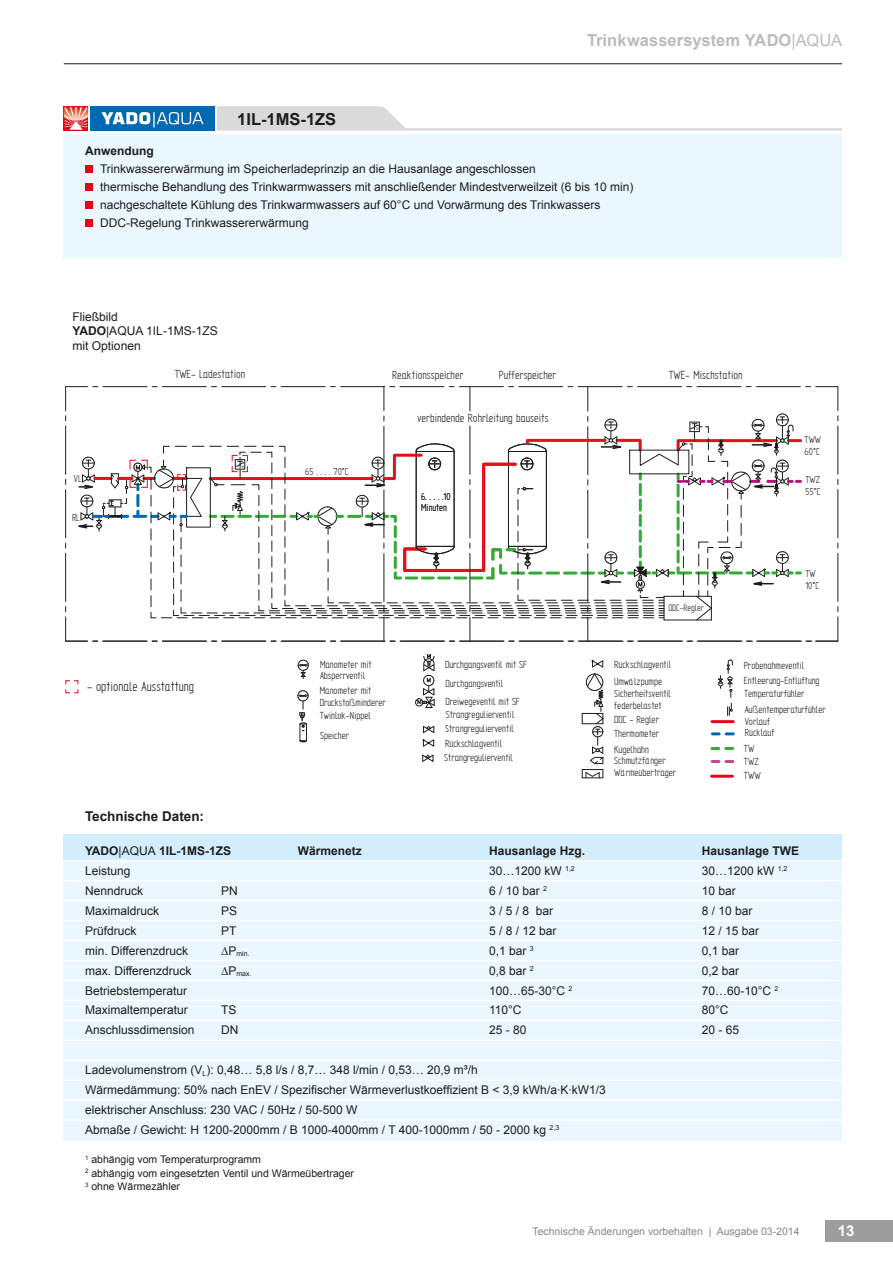
<style>
.page{position:relative;width:893px;height:1263px;background:#fff}
.page>*{position:absolute;margin:0;border:0;box-sizing:border-box;transform-origin:0 0}
.t1{font:700 16.5px "Arial";letter-spacing:.005em;color:#bbb}
.t2{font:700 16.5px "Arial";color:#1d1d1b}
.t3{font:15.15px "Solid Edge ISO";color:#1d1d1b}
.t4{font:700 15px "Arial";color:#fff}
.t5{font:700 13.5px "Arial";color:#1d1d1b}
.t6{font:13.35px "Solid Edge ISO";color:#1d1d1b}
.t7{font:12.15px/14.5px "Arial";color:#1d1d1b}
.t8{font:12px/20px "Arial";color:#1d1d1b}
.t9{font:700 12px "Arial";color:#1d1d1b}
.t10{font:11.7px/11.7px "Solid Edge ISO";color:#1d1d1b}
.t11{font:11.4px/11.6px "Solid Edge ISO";color:#1d1d1b}
.t12{font:10.5px/13.5px "Arial";color:#1d1d1b}
.t13{font:10.5px "Arial";color:#878787}
.t14{font:10.5px "Solid Edge ISO";color:#1d1d1b}
.t15{font:7.05px "Arial";color:#1d1d1b}
.t16{font:5.1px "Solid Edge ISO";color:#1d1d1b}
.s1{font-weight:400}
.s2{font-weight:700}
</style>
<div class="page">
<div style="left:64px;top:834px;width:778px;height:27px;background:#d4edfc"></div>
<div style="left:64px;top:861px;width:778px;height:280px;background:#ebf7fe"></div>
<hr style="left:64px;top:860px;width:778px;height:1px;background:#fff">
<hr style="left:64px;top:880px;width:778px;height:1px;background:#fff">
<hr style="left:64px;top:900px;width:778px;height:1px;background:#fff">
<hr style="left:64px;top:920px;width:778px;height:1px;background:#fff">
<hr style="left:64px;top:940px;width:778px;height:1px;background:#fff">
<hr style="left:64px;top:960px;width:778px;height:1px;background:#fff">
<hr style="left:64px;top:980px;width:778px;height:1px;background:#fff">
<hr style="left:64px;top:1000px;width:778px;height:1px;background:#fff">
<hr style="left:64px;top:1020px;width:778px;height:1px;background:#fff">
<hr style="left:64px;top:1040px;width:778px;height:1px;background:#fff">
<hr style="left:64px;top:1060px;width:778px;height:1px;background:#fff">
<hr style="left:64px;top:1080px;width:778px;height:1px;background:#fff">
<hr style="left:64px;top:1100px;width:778px;height:1px;background:#fff">
<hr style="left:64px;top:1120px;width:778px;height:1px;background:#fff">
<svg style="left:217px;top:106px;width:625px;height:25px"></svg>
<div style="left:90px;top:106px;width:125px;height:25px;background:#0069b4"></div>
<svg style="left:101px;top:112px;width:102px;height:16px"></svg>
<div style="left:64px;top:106px;width:24px;height:25px;background:#e30614"></div>
<svg style="left:64px;top:107px;width:24px;height:23px"></svg>
<div style="left:64px;top:134px;width:778px;height:123px;background:#ebf7fe"></div>
<div style="left:85px;top:166px;width:8px;height:7px;background:#e30614"></div>
<div style="left:85px;top:184px;width:8px;height:7px;background:#e30614"></div>
<div style="left:85px;top:202px;width:8px;height:7px;background:#e30614"></div>
<div style="left:85px;top:220px;width:8px;height:7px;background:#e30614"></div>
<svg style="left:297px;top:690px;width:12px;height:52px"></svg>
<svg style="left:298px;top:660px;width:11px;height:19px"></svg>
<svg style="left:415px;top:653px;width:20px;height:55px"></svg>
<svg style="left:422px;top:755px;width:12px;height:7px"></svg>
<svg style="left:582px;top:660px;width:22px;height:118px"></svg>
<svg style="left:712px;top:732px;width:7px;height:3px"></svg>
<svg style="left:726px;top:732px;width:7px;height:3px"></svg>
<hr style="left:712px;top:720px;width:21px;height:3px;background:#e2071a">
<svg style="left:712px;top:747px;width:7px;height:3px"></svg>
<svg style="left:726px;top:747px;width:7px;height:3px"></svg>
<svg style="left:712px;top:760px;width:7px;height:3px"></svg>
<svg style="left:726px;top:760px;width:7px;height:3px"></svg>
<hr style="left:711px;top:775px;width:21px;height:3px;background:#e2071a">
<svg style="left:717px;top:659px;width:16px;height:56px"></svg>
<svg style="left:423px;top:726px;width:11px;height:7px"></svg>
<svg style="left:422px;top:739px;width:12px;height:8px"></svg>
<svg style="left:65px;top:680px;width:14px;height:13px"></svg>
<svg style="left:65px;top:386px;width:773px;height:256px"></svg>
<div style="left:825px;top:1220px;width:68px;height:22px;background:#9d9d9d"></div>
<hr style="left:64px;top:63px;width:778px;height:1px;background:#1d1d1b">
<h1 class="t2" style="left:237px;top:110px;width:101px">1IL-1MS-1ZS</h1>
<h1 class="t1" style="left:587px;top:31px;width:256px">Trinkwassersystem YADO<span class="s1">|AQUA</span></h1>
<p class="t9" style="left:85px;top:145px;width:70px">Anwendung</p>
<p class="t8" style="left:100px;top:160px;width:535px;line-height:18px">Trinkwassererwärmung im Speicherladeprinzip an die Hausanlage angeschlossen<br>thermische Behandlung des Trinkwarmwassers mit anschließender Mindestverweilzeit (6 bis 10 min) nachgeschaltete Kühlung des Trinkwarmwassers auf 60°C und Vorwärmung des Trinkwassers DDC-Regelung Trinkwassererwärmung</p>
<p class="t7" style="left:72px;top:309px;width:147px">Fließbild<br><span class="s2">YADO</span>|AQUA 1IL-1MS-1ZS mit Optionen</p>
<p class="t6" style="left:175px;top:368px;width:72px">TWE- Ladestation</p>
<p class="t6" style="left:669px;top:369px;width:75px">TWE- Mischstation</p>
<p class="t6" style="left:392px;top:369px;width:73px">Reaktionsspeicher</p>
<p class="t6" style="left:499px;top:369px;width:59px">Pufferspeicher</p>
<p class="t6" style="left:418px;top:411px;width:133px">verbindende Rohrleitung bauseits</p>
<p class="t11" style="left:74px;top:473px;width:9px">VL</p>
<p class="t11" style="left:72px;top:511px;width:9px">RL</p>
<p class="t16" style="left:241px;top:464px;width:4px">W</p>
<p class="t3" style="left:87px;top:679px;width:108px">- optionale Ausstattung</p>
<p class="t5" style="left:85px;top:809px;width:121px">Technische Daten:</p>
<p class="t11" style="left:305px;top:466px;width:45px">65....70°C</p>
<p class="t11" style="left:421px;top:490px;width:31px">6.....10<br>Minuten</p>
<p class="t10" style="left:320px;top:658px;width:53px">Manometer mit<br>Absperrventil</p>
<p class="t10" style="left:445px;top:658px;width:83px">Durchgangsventil mit SF</p>
<p class="t10" style="left:445px;top:678px;width:59px">Durchgangsventil</p>
<p class="t10" style="left:320px;top:685px;width:68px">Manometer mit<br>Druckstoßminderer</p>
<p class="t10" style="left:445px;top:695px;width:76px">Dreiwegeventil mit SF</p>
<p class="t10" style="left:320px;top:710px;width:53px">Twinlok-Nippel</p>
<p class="t10" style="left:446px;top:709px;width:70px">Strangregulierventil</p>
<p class="t10" style="left:320px;top:729px;width:31px">Speicher</p>
<p class="t10" style="left:445px;top:723px;width:70px">Strangregulierventil</p>
<p class="t10" style="left:445px;top:737px;width:59px">Rückschlagventil</p>
<p class="t10" style="left:444px;top:752px;width:70px">Strangregulierventil</p>
<p class="t16" style="left:696px;top:426px;width:4px">W</p>
<p class="t14" style="left:668px;top:602px;width:37px">DDC-Regler</p>
<p class="t10" style="left:614px;top:658px;width:59px">Rückschlagventil</p>
<p class="t10" style="left:614px;top:676px;width:49px">Umwälzpumpe</p>
<p class="t10" style="left:614px;top:688px;width:58px">Sicherheitsventil federbelastet</p>
<p class="t10" style="left:614px;top:712px;width:47px;line-height:14.5px">DDC - Regler<br>Thermometer</p>
<p class="t10" style="left:614px;top:743px;width:63px">Kugelhahn<br>Schmutzfänger<br>Wärmeübertrager</p>
<p class="t11" style="left:804px;top:434px;width:18px">TWW<br>60°C</p>
<p class="t11" style="left:805px;top:474px;width:16px">TWZ<br>55°C</p>
<p class="t11" style="left:805px;top:568px;width:15px">TW<br>10°C</p>
<p class="t10" style="left:744px;top:660px;width:62px">Probenahmeventil</p>
<p class="t10" style="left:744px;top:674px;width:77px">Entleerung-Entlüftung</p>
<p class="t10" style="left:744px;top:686px;width:83px;line-height:15.5px">Temperaturfühler<br>Außentemperaturfühler</p>
<p class="t10" style="left:744px;top:742px;width:16px;line-height:13.2px">TW<br>TWZ</p>
<p class="t10" style="left:744px;top:770px;width:18px">TWW</p>
<p class="t10" style="left:745px;top:715px;width:27px">Vorlauf</p>
<p class="t10" style="left:745px;top:727px;width:31px">Rücklauf</p>
<p class="t9" style="left:85px;top:844px;width:148px">YADO<span class="s1">|AQUA</span> 1IL-1MS-1ZS</p>
<p class="t9" style="left:298px;top:844px;width:66px">Wärmenetz</p>
<p class="t9" style="left:489px;top:844px;width:98px">Hausanlage Hzg.</p>
<p class="t9" style="left:702px;top:844px;width:99px">Hausanlage TWE</p>
<p class="t8" style="left:85px;top:861px;width:47px">Leistung</p>
<p class="t8" style="left:489px;top:861px;width:87px">30…1200 kW <sup>1,2</sup></p>
<p class="t8" style="left:702px;top:861px;width:87px">30…1200 kW <sup>1,2</sup></p>
<p class="t8" style="left:85px;top:881px;width:60px">Nenndruck</p>
<p class="t8" style="left:221px;top:881px;width:18px">PN</p>
<p class="t8" style="left:489px;top:881px;width:59px">6 / 10 bar <sup>2</sup></p>
<p class="t8" style="left:702px;top:881px;width:36px">10 bar</p>
<p class="t8" style="left:85px;top:901px;width:76px">Maximaldruck</p>
<p class="t8" style="left:221px;top:901px;width:18px">PS</p>
<p class="t8" style="left:489px;top:901px;width:66px">3 / 5 / 8 bar</p>
<p class="t8" style="left:702px;top:901px;width:52px">8 / 10 bar</p>
<p class="t8" style="left:85px;top:921px;width:53px">Prüfdruck</p>
<p class="t8" style="left:221px;top:921px;width:17px">PT</p>
<p class="t8" style="left:489px;top:921px;width:69px">5 / 8 / 12 bar</p>
<p class="t8" style="left:702px;top:921px;width:59px">12 / 15 bar</p>
<p class="t8" style="left:85px;top:940px;width:105px">min. Differenzdruck</p>
<p class="t15" style="left:221px;top:950px;width:30px"><sup>∆P</sup>min.</p>
<p class="t8" style="left:489px;top:940px;width:46px">0,1 bar <sup>3</sup></p>
<p class="t8" style="left:702px;top:940px;width:39px">0,1 bar</p>
<p class="t8" style="left:85px;top:960px;width:108px">max. Differenzdruck</p>
<p class="t15" style="left:221px;top:970px;width:32px"><sup>∆P</sup>max.</p>
<p class="t8" style="left:489px;top:960px;width:46px">0,8 bar <sup>2</sup></p>
<p class="t8" style="left:702px;top:960px;width:39px">0,2 bar</p>
<p class="t8" style="left:85px;top:980px;width:104px">Betriebstemperatur</p>
<p class="t8" style="left:489px;top:980px;width:85px">100…65-30°C <sup>2</sup></p>
<p class="t8" style="left:702px;top:980px;width:78px">70…60-10°C <sup>2</sup></p>
<p class="t8" style="left:85px;top:1000px;width:104px">Maximaltemperatur</p>
<p class="t8" style="left:221px;top:1000px;width:17px">TS</p>
<p class="t8" style="left:489px;top:1000px;width:34px">110°C</p>
<p class="t8" style="left:702px;top:1000px;width:28px">80°C</p>
<p class="t8" style="left:85px;top:1020px;width:111px">Anschlussdimension</p>
<p class="t8" style="left:221px;top:1020px;width:19px">DN</p>
<p class="t8" style="left:489px;top:1020px;width:39px">25 - 80</p>
<p class="t8" style="left:702px;top:1020px;width:39px">20 - 65</p>
<p class="t8" style="left:85px;top:1060px;width:522px">Ladevolumenstrom (V<sub>L</sub>): 0,48… 5,8 l/s / 8,7… 348 l/min / 0,53… 20,9 m³/h<br>Wärmedämmung: 50% nach EnEV / Spezifischer Wärmeverlustkoeffizient B &lt; 3,9 kWh/a·K·kW1/3 elektrischer Anschluss: 230 VAC / 50Hz / 50-500 W<br>Abmaße / Gewicht: H 1200-2000mm / B 1000-4000mm / T 400-1000mm / 50 - 2000 kg <sup>2,3</sup></p>
<p class="t12" style="left:85px;top:1153px;width:270px"><sup>1</sup> abhängig vom Temperaturprogramm<br><sup>2</sup> abhängig vom eingesetzten Ventil und Wärmeübertrager<br><sup>3</sup> ohne Wärmezähler</p>
<p class="t13" style="left:532px;top:1225px;width:269px">Technische Änderungen vorbehalten | Ausgabe 03-2014</p>
<p class="t4" style="left:838px;top:1223px;width:18px">13</p>
</div>
